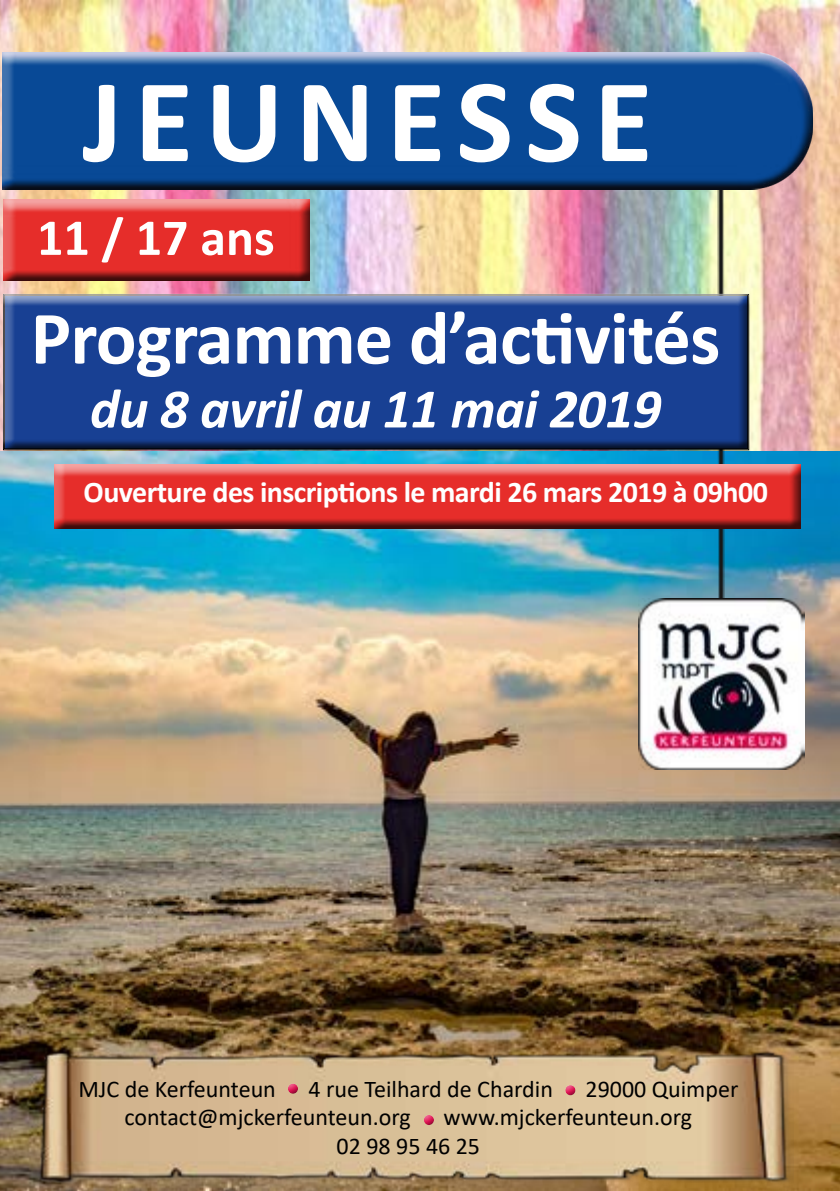
<style>
.page{position:relative;width:840px;height:1191px;background:#fff}
.page>*{position:absolute;margin:0;border:0;box-sizing:border-box;transform-origin:0 0}
.t1{font:700 120px "Calibri";letter-spacing:.1em;color:#fff}
.t2{font:700 76px "Calibri";letter-spacing:-.01em;color:#fff}
.t3{font:italic 700 56px "Calibri";letter-spacing:-.01em;color:#fff}
.t4{font:700 52px "Calibri";color:#fff}
.t5{font:700 30px "Calibri";letter-spacing:-.02em;color:#fff}
.t6{font:24px/28.8px "Calibri";color:#000}
</style>
<div class="page">
<img style="left:0;top:0;width:839px;height:452px">
<img style="left:0;top:452px;width:839px;height:739px">
<img style="left:717px;top:189px;width:7px;height:409px">
<img style="left:638px;top:598px;width:165px;height:172px">
<img style="left:38px;top:1034px;width:754px;height:157px">
<div style="left:550px;top:1071px;width:36px;height:26px;background:#dec59d"></div>
<div style="left:558px;top:1077px;width:31px;height:20px;background:#000;opacity:.75"></div>
<div style="left:409px;top:1100px;width:36px;height:26px;background:#dac199"></div>
<div style="left:417px;top:1107px;width:31px;height:19px;background:#000;opacity:.75"></div>
<div style="left:273px;top:1069px;width:36px;height:26px;background:#d7ba94"></div>
<div style="left:281px;top:1076px;width:31px;height:19px;background:#000;opacity:.75"></div>
<div style="left:0;top:41px;width:812px;height:148px;background:#fff;opacity:.75"></div>
<div style="left:0;top:71px;width:824px;height:118px;background:#000;opacity:.75"></div>
<div style="left:0;top:188px;width:319px;height:95px;background:#fff;opacity:.75"></div>
<div style="left:0;top:192px;width:322px;height:91px;background:#000;opacity:.75"></div>
<div style="left:42px;top:452px;width:767px;height:80px;background:#fff;opacity:.75"></div>
<div style="left:47px;top:457px;width:764px;height:75px;background:#000;opacity:.75"></div>
<div style="left:0;top:282px;width:758px;height:171px;background:#fff;opacity:.75"></div>
<div style="left:0;top:286px;width:760px;height:167px;background:#000;opacity:.75"></div>
<h1 class="t1" style="left:83px;top:36px;width:571px">JEUNESSE</h1>
<h3 class="t4" style="left:37px;top:201px;width:239px">11 / 17 ans</h3>
<h2 class="t2" style="left:31px;top:284px;width:690px">Programme d’activités</h2>
<h3 class="t3" style="left:90px;top:369px;width:572px">du 8 avril au 11 mai 2019</h3>
<p class="t5" style="left:84px;top:471px;width:685px">Ouverture des inscriptions le mardi 26 mars 2019 à 09h00</p>
<p class="t6" style="left:78px;top:1073px;width:199px">MJC de Kerfeunteun</p>
<p class="t6" style="left:308px;top:1073px;width:246px">4 rue Teilhard de Chardin</p>
<p class="t6" style="left:585px;top:1073px;width:154px">29000 Quimper</p>
<p class="t6" style="left:124px;top:1102px;width:288px">contact@mjckerfeunteun.org</p>
<p class="t6" style="left:336px;top:1102px;width:357px;text-indent:107px">www.mjckerfeunteun.org<br>02 98 95 46 25</p>
</div>
